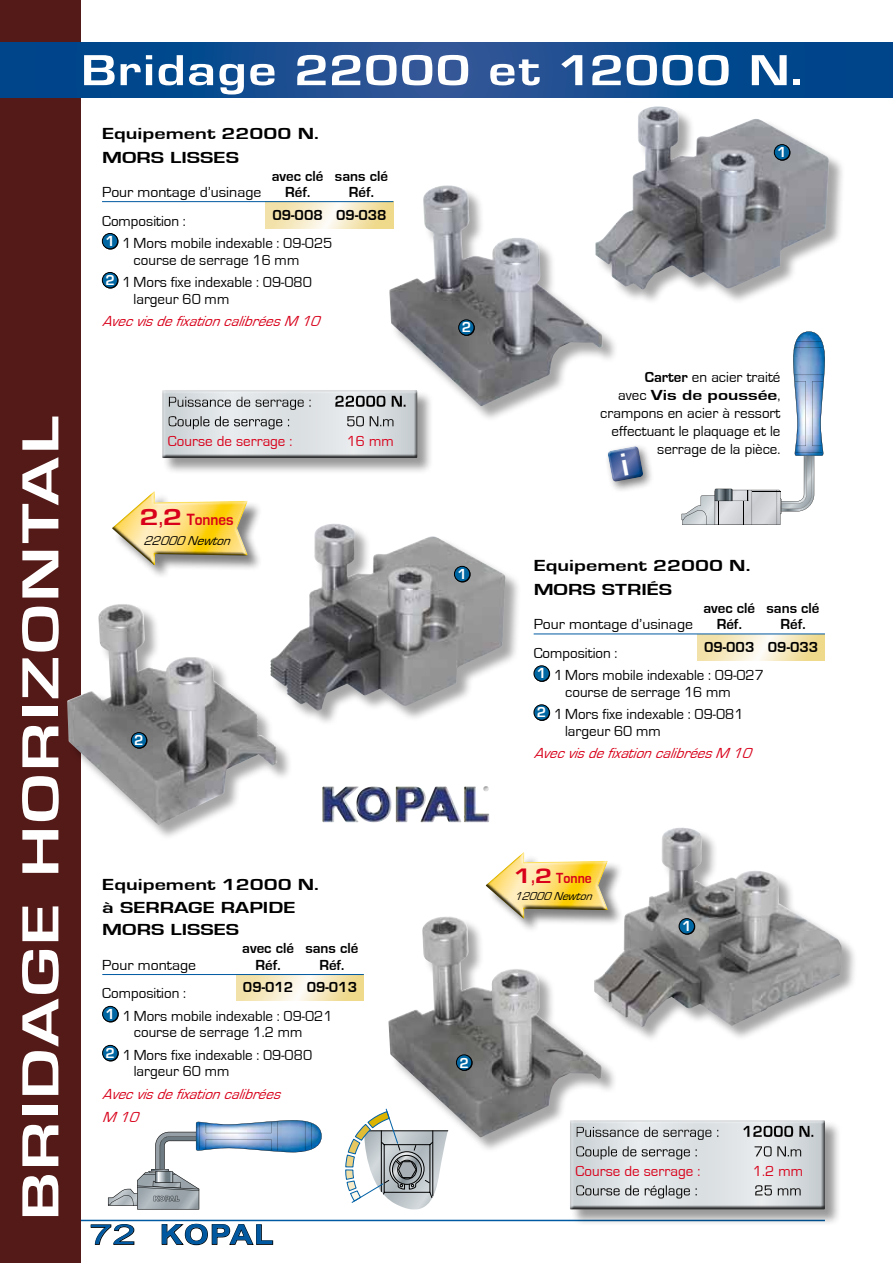
<style>
.page{position:relative;width:893px;height:1263px;background:#fff}
.page>*{position:absolute;margin:0;border:0;box-sizing:border-box;transform-origin:0 0}
.t1{font:700 54px "Eurostile";letter-spacing:.03em;color:#fff;scale:1.4 1}
.t2{font:700 45px "Eurostile";letter-spacing:.01em;color:#fff;scale:1.25 1}
.t3{font:700 27.3px "Arial";letter-spacing:.045em;color:#0059a0;scale:1.15 1}
.t4{font:700 16.8px "Eurostile";color:#d8001a;scale:.9 1}
.t5{font:700 16.5px/24px "Eurostile";color:#000;scale:1.35 1}
.t6{font:700 15.15px "Eurostile";color:#d8001a;scale:.9 1}
.t7{font:15px/22.5px "Eurostile";color:#000}
.t8{font:700 15px/22.5px "Eurostile";color:#000}
.t9{font:italic 15px/22.5px "Eurostile";color:#d8001a}
.t10{font:15px "Eurostile";color:#000;scale:1.05 1}
.t11{font:15px "Eurostile";color:#d8001a}
.t12{font:700 15px "Eurostile";color:#fff}
.t13{font:italic 13.2px "Eurostile";color:#000}
.t14{font:italic 11.85px "Eurostile";color:#000}
.s1{font-weight:700;color:#fff}
.s2{font-size:24px}
.s3{font-weight:400}
.s4{font-weight:700}
.s5{font-size:21.6px}
</style>
<div class="page">
<hr style="left:0;top:1220px;width:825px;height:1px;background:#005aa1">
<div style="left:0;top:0;width:81px;height:1263px;background:#541a18"></div>
<svg style="left:0;top:43px;width:893px;height:55px;background:#114b8f"></svg>
<div style="left:390px;top:107px;width:455px;height:315px;background:#000;opacity:.35"></div>
<img style="left:389px;top:106px;width:440px;height:300px">
<div style="left:459px;top:320px;width:16px;height:16px;border:2px solid #000;border-radius:50%"></div>
<div style="left:459px;top:320px;width:15px;height:15px;background:#0067a3;border-radius:50%"></div>
<div style="left:458px;top:319px;width:16px;height:16px;border:1px solid #000;border-radius:50%"></div>
<div style="left:774px;top:145px;width:16px;height:16px;border:2px solid #000;border-radius:50%"></div>
<div style="left:774px;top:145px;width:16px;height:15px;background:#0067a3;border-radius:50%"></div>
<div style="left:774px;top:144px;width:16px;height:16px;border:1px solid #000;border-radius:50%"></div>
<div style="left:68px;top:524px;width:454px;height:317px;background:#000;opacity:.35"></div>
<img style="left:67px;top:524px;width:438px;height:301px">
<div style="left:132px;top:733px;width:15px;height:16px;border:2px solid #000;border-radius:50%"></div>
<div style="left:131px;top:732px;width:16px;height:16px;background:#0067a3;border-radius:50%"></div>
<div style="left:131px;top:732px;width:16px;height:16px;border:1px solid #000;border-radius:50%"></div>
<div style="left:455px;top:566px;width:16px;height:16px;border:2px solid #000;border-radius:50%"></div>
<div style="left:454px;top:566px;width:16px;height:16px;background:#0067a3;border-radius:50%"></div>
<div style="left:454px;top:566px;width:16px;height:16px;border:1px solid #000;border-radius:50%"></div>
<div style="left:389px;top:828px;width:469px;height:325px;background:#000;opacity:.35"></div>
<img style="left:388px;top:827px;width:454px;height:310px">
<div style="left:457px;top:1055px;width:16px;height:16px;border:2px solid #000;border-radius:50%"></div>
<div style="left:456px;top:1055px;width:16px;height:15px;background:#0067a3;border-radius:50%"></div>
<div style="left:456px;top:1054px;width:16px;height:16px;border:1px solid #000;border-radius:50%"></div>
<div style="left:679px;top:919px;width:16px;height:16px;border:2px solid #000;border-radius:50%"></div>
<div style="left:679px;top:919px;width:15px;height:15px;background:#0067a3;border-radius:50%"></div>
<div style="left:679px;top:918px;width:16px;height:16px;border:1px solid #000;border-radius:50%"></div>
<svg style="left:90px;top:1224px;width:45px;height:21px"></svg>
<svg style="left:161px;top:1223px;width:113px;height:23px"></svg>
<div style="left:570px;top:1120px;width:272px;height:106px;background:#000;opacity:.4"></div>
<div style="left:567px;top:1120px;width:263px;height:91px;background:#000;opacity:.75"></div>
<div style="left:113px;top:492px;width:151px;height:89px;background:#000;opacity:.5"></div>
<div style="left:110px;top:491px;width:139px;height:74px;background:#000;opacity:.75"></div>
<div style="left:487px;top:853px;width:137px;height:81px;background:#000;opacity:.5"></div>
<div style="left:484px;top:850px;width:124px;height:70px;background:#fff"></div>
<div style="left:484px;top:852px;width:124px;height:68px;background:#000;opacity:.75"></div>
<div style="left:604px;top:443px;width:51px;height:50px;background:#000;opacity:.5"></div>
<img style="left:322px;top:786px;width:167px;height:36px">
<svg style="left:266px;top:202px;width:127px;height:26px;background:#f3e7be"></svg>
<hr style="left:102px;top:201px;width:291px;height:1px;background:#0059a0">
<div style="left:103px;top:234px;width:16px;height:16px;border:2px solid #000;border-radius:50%"></div>
<div style="left:102px;top:233px;width:16px;height:16px;background:#0067a3;border-radius:50%"></div>
<div style="left:102px;top:233px;width:16px;height:16px;border:1px solid #000;border-radius:50%"></div>
<div style="left:103px;top:273px;width:16px;height:16px;border:2px solid #000;border-radius:50%"></div>
<div style="left:102px;top:272px;width:16px;height:16px;background:#0067a3;border-radius:50%"></div>
<div style="left:102px;top:272px;width:16px;height:16px;border:1px solid #000;border-radius:50%"></div>
<svg style="left:697px;top:635px;width:128px;height:25px;background:#f5e8bd"></svg>
<hr style="left:534px;top:634px;width:291px;height:1px;background:#0059a0">
<div style="left:534px;top:666px;width:16px;height:16px;border:2px solid #000;border-radius:50%"></div>
<div style="left:534px;top:666px;width:15px;height:15px;background:#0067a3;border-radius:50%"></div>
<div style="left:534px;top:665px;width:16px;height:16px;border:1px solid #000;border-radius:50%"></div>
<div style="left:534px;top:705px;width:16px;height:16px;border:2px solid #000;border-radius:50%"></div>
<div style="left:534px;top:705px;width:15px;height:15px;background:#0067a3;border-radius:50%"></div>
<div style="left:534px;top:704px;width:16px;height:16px;border:1px solid #000;border-radius:50%"></div>
<svg style="left:236px;top:975px;width:128px;height:26px;background:#f4e8bd"></svg>
<hr style="left:102px;top:974px;width:262px;height:1px;background:#0059a0">
<div style="left:103px;top:1006px;width:16px;height:16px;border:2px solid #000;border-radius:50%"></div>
<div style="left:103px;top:1006px;width:15px;height:16px;background:#0067a3;border-radius:50%"></div>
<div style="left:102px;top:1006px;width:16px;height:16px;border:1px solid #000;border-radius:50%"></div>
<div style="left:103px;top:1045px;width:16px;height:16px;border:2px solid #000;border-radius:50%"></div>
<div style="left:103px;top:1045px;width:15px;height:16px;background:#0067a3;border-radius:50%"></div>
<div style="left:102px;top:1045px;width:16px;height:16px;border:1px solid #000;border-radius:50%"></div>
<svg style="left:345px;top:1108px;width:103px;height:101px"></svg>
<svg style="left:682px;top:331px;width:143px;height:194px"></svg>
<svg style="left:108px;top:1120px;width:214px;height:89px"></svg>
<div style="left:162px;top:390px;width:272px;height:84px;background:#000;opacity:.4"></div>
<div style="left:159px;top:390px;width:263px;height:70px;background:#000;opacity:.75"></div>
<svg style="left:604px;top:443px;width:43px;height:42px"></svg>
<h1 class="t1" style="left:11px;top:1220px;width:576px;rotate:-90deg">Bridage Horizontal</h1>
<h2 class="t2" style="left:81px;top:46px;width:579px">Bridage 22000 et 12000 N.</h2>
<p class="t5" style="left:102px;top:121px;width:162px">Equipement 22000 N. morslisses</p>
<p class="t8" style="left:272px;top:165px;width:118px">avec clé sans clé</p>
<p class="t10" style="left:102px;top:184px;width:153px">Pour montage d’usinage</p>
<p class="t8" style="left:285px;top:181px;width:27px">Réf.</p>
<p class="t8" style="left:272px;top:181px;width:116px;text-indent:76px">Réf.<br>09-008 09-038</p>
<p class="t7" style="left:102px;top:210px;width:232px">Composition :<br><span class="s1">1</span> 1Mors mobile indexable : 09-025</p>
<p class="t7" style="left:105px;top:249px;width:208px;text-indent:28px">course de serrage 16 mm<br><span class="s1">2</span> 1Mors fixe indexable : 09-080</p>
<p class="t7" style="left:134px;top:288px;width:97px">largeur 60 mm</p>
<p class="t9" style="left:102px;top:310px;width:225px">AvecvisdefixationcalibréesM 10</p>
<p class="t11" style="left:168px;top:433px;width:126px">Course de serrage :</p>
<p class="t11" style="left:347px;top:433px;width:49px">16 mm</p>
<p class="t4" style="left:140px;top:511px;width:106px"><span class="s2">2,2</span> Tonnes</p>
<p class="t13" style="left:144px;top:533px;width:93px">22000Newton</p>
<p class="t12" style="left:134px;top:732px;width:11px">2</p>
<p class="t5" style="left:102px;top:874px;width:162px;line-height:22.5px">Equipement 12000 N. à Serrage rapide morslisses</p>
<p class="t8" style="left:242px;top:937px;width:118px">avec clé sans clé</p>
<p class="t10" style="left:102px;top:957px;width:91px">Pour montage</p>
<p class="t8" style="left:256px;top:954px;width:27px">Réf.</p>
<p class="t8" style="left:243px;top:954px;width:116px;text-indent:76px">Réf.<br>09-012 09-013</p>
<p class="t7" style="left:102px;top:982px;width:232px">Composition :<br><span class="s1">1</span> 1Mors mobile indexable : 09-021</p>
<p class="t7" style="left:106px;top:1021px;width:208px;text-indent:28px">course de serrage 1.2 mm<br><span class="s1">2</span> 1Mors fixe indexable : 09-080</p>
<p class="t7" style="left:134px;top:1060px;width:97px">largeur 60 mm</p>
<p class="t9" style="left:102px;top:1083px;width:185px">Avecvisdefixationcalibrées<br>M 10</p>
<h3 class="t3" style="left:89px;top:1215px;width:162px"><span class="s3">72</span> kopal</h3>
<p class="t12" style="left:777px;top:144px;width:11px">1</p>
<p class="t12" style="left:462px;top:319px;width:11px">2</p>
<p class="t12" style="left:457px;top:566px;width:11px">1</p>
<p class="t7" style="left:600px;top:368px;width:182px;line-height:18px;text-align:right"><span class="s4">Carter</span> en acier traité<br>avec <span class="s4">Vis de poussée</span>, crampons en acier à ressort effectuant le plaquage et le serrage de la pièce.</p>
<p class="t5" style="left:534px;top:554px;width:162px">Equipement 22000 N. mors striés</p>
<p class="t8" style="left:703px;top:597px;width:118px">avec clé sans clé</p>
<p class="t10" style="left:534px;top:616px;width:153px">Pour montage d’usinage</p>
<p class="t8" style="left:717px;top:613px;width:27px">Réf.</p>
<p class="t8" style="left:704px;top:613px;width:116px;text-indent:76px">Réf.<br>09-003 09-033</p>
<p class="t7" style="left:534px;top:642px;width:232px">Composition :<br><span class="s1">1</span> 1Mors mobile indexable : 09-027</p>
<p class="t7" style="left:537px;top:681px;width:208px;text-indent:28px">course de serrage 16 mm<br><span class="s1">2</span> 1Mors fixe indexable : 09-081</p>
<p class="t7" style="left:565px;top:720px;width:97px">largeur 60 mm</p>
<p class="t9" style="left:534px;top:742px;width:225px">AvecvisdefixationcalibréesM 10</p>
<p class="t6" style="left:514px;top:870px;width:88px"><span class="s5">1,2</span> Tonne</p>
<p class="t14" style="left:514px;top:890px;width:84px">12000Newton</p>
<p class="t12" style="left:682px;top:918px;width:11px">1</p>
<p class="t12" style="left:459px;top:1054px;width:11px">2</p>
<p class="t11" style="left:576px;top:1163px;width:126px">Course de serrage :</p>
<p class="t11" style="left:753px;top:1163px;width:52px">1.2 mm</p>
</div>
